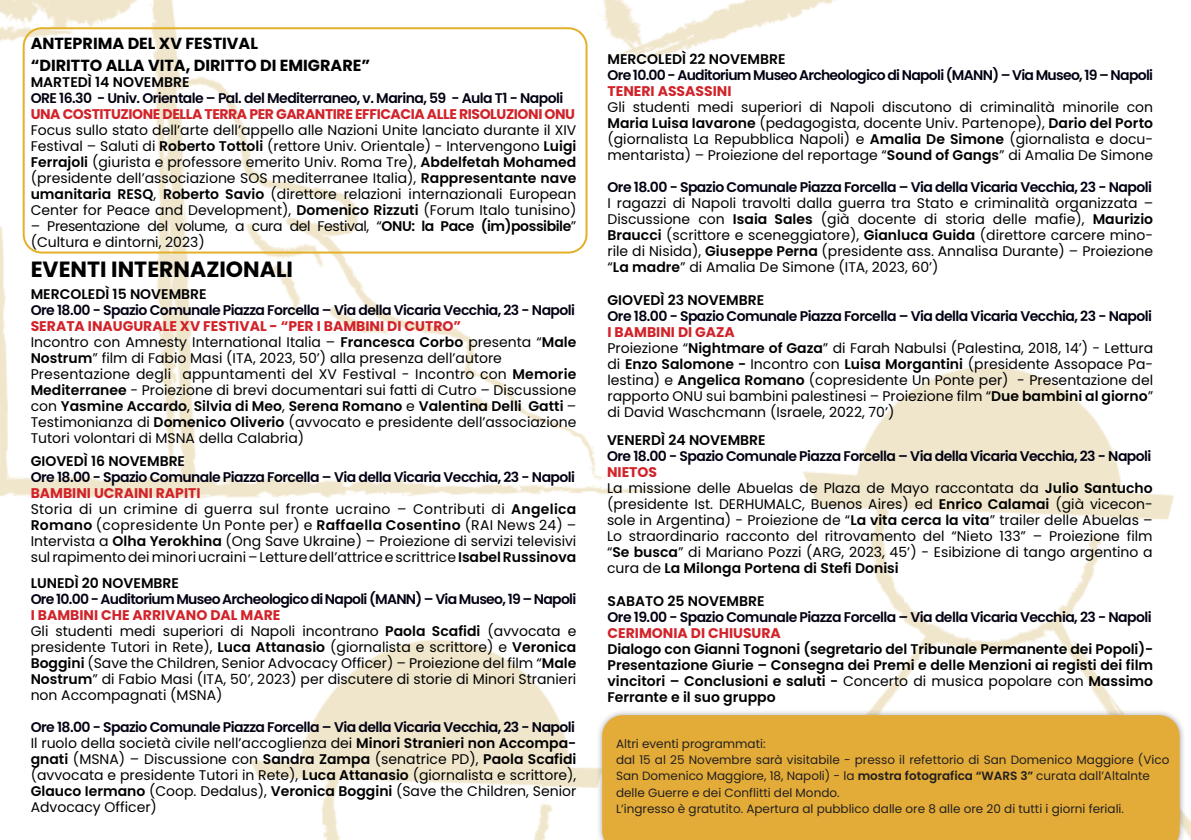
<style>
.page{position:relative;width:1191px;height:840px;background:#fff}
.page>*{position:absolute;margin:0;border:0;box-sizing:border-box;transform-origin:0 0}
.t1{font:700 22px "Poppins";color:#000}
.t2{font:700 16px "Poppins";color:#000}
.t3{font:14px/16px "Poppins";color:#000;text-align:justify}
.t4{font:600 14px "Poppins";letter-spacing:-.04em;color:#000012}
.t5{font:600 14px/16px "Poppins";color:#000;text-align:justify}
.t6{font:700 14px "Poppins";color:#d1232a}
.t7{font:14px "Poppins";letter-spacing:-.03em;color:#000}
.t8{font:700 14px "Poppins";letter-spacing:-.03em;color:#d1232a}
.t9{font:14px "Poppins";letter-spacing:.02em;color:#000}
.t10{font:12px/16px "Poppins";color:#231f20}
.s1{font-weight:600}
.s2{font-weight:400}
</style>
<div class="page">
<img style="left:0;top:0;width:1191px;height:839px">
<div style="left:596px;top:708px;width:589px;height:131px;background:#231f20;opacity:.39"></div>
<div style="left:602px;top:714px;width:577px;height:125px;background:#e3ac38"></div>
<div style="left:23px;top:27px;width:564px;height:226px;border:2px solid #e4b029;border-radius:18px"></div>
<p class="t2" style="left:31px;top:34px;width:229px">ANTEPRIMA DEL XV FESTIVAL</p>
<p class="t2" style="left:31px;top:56px;width:341px">“DIRITTO ALLA VITA, DIRITTO DI EMIGRARE”</p>
<p class="t5" style="left:31px;top:74px;width:160px">MARTEDÌ 14 NOVEMBRE</p>
<p class="t4" style="left:31px;top:90px;width:534px">ORE 16.30 - Univ. Orientale – Pal. del Mediterraneo, v. Marina, 59 - Aula T1 - Napoli</p>
<p class="t8" style="left:31px;top:106px;width:546px">UNA COSTITUZIONE DELLA TERRA PER GARANTIRE EFFICACIA ALLE RISOLUZIONI ONU</p>
<p class="t3" style="left:31px;top:122px;width:547px">Focus sullo stato dell’arte dell’appello alle Nazioni Unite lanciato durante il XIV Festival – Saluti di <span class="s1">Roberto Tottoli</span> (rettore Univ. Orientale) - Intervengono <span class="s1">Luigi Ferrajoli</span> (giurista e professore emerito Univ. Roma Tre), <span class="s1">Abdelfetah Mohamed </span>(presidente dell’associazione SOS mediterranee Italia), <span class="s1">Rappresentante nave umanitaria RESQ</span>, <span class="s1">Roberto Savio</span> (direttore relazioni internazionali European Center for Peace and Development), <span class="s1">Domenico Rizzuti</span> (Forum Italo tunisino)</p>
<p class="t7" style="left:31px;top:218px;width:547px">– Presentazione del volume, a cura del Festival, “<span class="s1">ONU: la Pace (im)possibile</span>”</p>
<p class="t3" style="left:31px;top:234px;width:176px">(Cultura e dintorni, 2023)</p>
<p class="t5" style="left:31px;top:286px;width:177px">MERCOLEDÌ 15 NOVEMBRE</p>
<p class="t4" style="left:31px;top:302px;width:546px">Ore 18.00 - Spazio Comunale Piazza Forcella – Via della Vicaria Vecchia, 23 - Napoli</p>
<p class="t6" style="left:31px;top:318px;width:432px">SERATA INAUGURALE XV FESTIVAL - “PER I BAMBINI DI CUTRO”</p>
<p class="t3" style="left:31px;top:334px;width:547px">Incontro con Amnesty International Italia – <span class="s1">Francesca Corbo</span> presenta “<span class="s1">Male<br>Nostrum</span>” film di Fabio Masi (ITA, 2023, 50’) alla presenza dell’autore</p>
<p class="t3" style="left:31px;top:366px;width:547px">Presentazione degli appuntamenti del XV Festival - Incontro con <span class="s1">Memorie</span></p>
<p class="t3" style="left:31px;top:382px;width:547px"><span class="s1">Mediterranee</span> - Proiezione di brevi documentari sui fatti di Cutro – Discussione con <span class="s1">Yasmine Accardo</span>, <span class="s1">Silvia di Meo</span>, <span class="s1">Serena Romano</span> e <span class="s1">Valentina Delli Gatti</span> – Testimonianza di <span class="s1">Domenico Oliverio</span> (avvocato e presidente dell’associazione Tutori volontari di MSNA della Calabria)</p>
<p class="t5" style="left:31px;top:453px;width:156px">GIOVEDÌ 16 NOVEMBRE</p>
<p class="t4" style="left:31px;top:469px;width:546px">Ore 18.00 - Spazio Comunale Piazza Forcella – Via della Vicaria Vecchia, 23 - Napoli</p>
<p class="t6" style="left:31px;top:485px;width:171px">BAMBINI UCRAINI RAPITI</p>
<p class="t9" style="left:31px;top:501px;width:547px">Storia di un crimine di guerra sul fronte ucraino – Contributi di <span class="s1">Angelica</span></p>
<p class="t3" style="left:31px;top:517px;width:547px"><span class="s1">Romano</span> (copresidente Un Ponte per) e <span class="s1">Raffaella Cosentino</span> (RAI News 24) – Intervista a <span class="s1">Olha Yerokhina</span> (Ong Save Ukraine) – Proiezione di servizi televisivi sul rapimento dei minori ucraini – Letture dell’attrice e scrittrice <span class="s1">Isabel Russinova</span></p>
<p class="t1" style="left:31px;top:256px;width:264px">EVENTI INTERNAZIONALI</p>
<p class="t5" style="left:31px;top:574px;width:150px">LUNEDÌ 20 NOVEMBRE</p>
<p class="t4" style="left:31px;top:590px;width:547px">Ore 10.00 - Auditorium Museo Archeologico di Napoli (MANN) – Via Museo, 19 – Napoli</p>
<p class="t6" style="left:31px;top:606px;width:251px">I BAMBINI CHE ARRIVANO DAL MARE</p>
<p class="t3" style="left:31px;top:622px;width:547px">Gli studenti medi superiori di Napoli incontrano <span class="s1">Paola Scafidi</span> (avvocata e presidente Tutori in Rete), <span class="s1">Luca Attanasio</span> (giornalista e scrittore) e <span class="s1">Veronica</span></p>
<p class="t3" style="left:31px;top:654px;width:547px"><span class="s1">Boggini</span> (Save the Children, Senior Advocacy Officer) – Proiezione del film “<span class="s1">Male Nostrum</span>” di Fabio Masi (ITA, 50’, 2023) per discutere di storie di Minori Stranieri non Accompagnati (MSNA)</p>
<p class="t4" style="left:31px;top:718px;width:546px">Ore 18.00 - Spazio Comunale Piazza Forcella – Via della Vicaria Vecchia, 23 - Napoli</p>
<p class="t3" style="left:31px;top:734px;width:547px">Il ruolo della società civile nell’accoglienza dei <span class="s1">Minori Stranieri non Accompa&shy;gnati</span> (MSNA) – Discussione con <span class="s1">Sandra Zampa</span> (senatrice PD), <span class="s1">Paola Scafidi </span>(avvocata e presidente Tutori in Rete), <span class="s1">Luca Attanasio</span> (giornalista e scrittore), <span class="s1">Glauco Iermano</span> (Coop. Dedalus), <span class="s1">Veronica Boggini</span> (Save the Children, Senior Advocacy Officer)</p>
<p class="t5" style="left:607px;top:51px;width:179px">MERCOLEDÌ 22 NOVEMBRE</p>
<p class="t4" style="left:607px;top:67px;width:547px">Ore 10.00 - Auditorium Museo Archeologico di Napoli (MANN) – Via Museo, 19 – Napoli</p>
<p class="t6" style="left:607px;top:83px;width:126px">TENERI ASSASSINI</p>
<p class="t3" style="left:607px;top:99px;width:547px">Gli studenti medi superiori di Napoli discutono di criminalità minorile con</p>
<p class="t3" style="left:607px;top:115px;width:547px"><span class="s1">Maria Luisa Iavarone</span> (pedagogista, docente Univ. Partenope), <span class="s1">Dario del Porto </span>(giornalista La Repubblica Napoli) e <span class="s1">Amalia De Simone</span> (giornalista e docu&shy;mentarista) – Proiezione del reportage “<span class="s1">Sound of Gangs</span>” di Amalia De Simone</p>
<p class="t4" style="left:607px;top:179px;width:546px">Ore 18.00 - Spazio Comunale Piazza Forcella – Via della Vicaria Vecchia, 23 - Napoli</p>
<p class="t3" style="left:607px;top:195px;width:547px">I ragazzi di Napoli travolti dalla guerra tra Stato e criminalità organizzata –</p>
<p class="t3" style="left:607px;top:211px;width:547px">Discussione con <span class="s1">Isaia Sales</span> (già docente di storia delle mafie), <span class="s1">Maurizio Braucci</span> (scrittore e sceneggiatore), <span class="s1">Gianluca Guida</span> (direttore carcere mino&shy;rile di Nisida), <span class="s1">Giuseppe Perna</span> (presidente ass. Annalisa Durante) – Proiezione “<span class="s1">La madre</span>” di Amalia De Simone (ITA, 2023, 60’)</p>
<p class="t5" style="left:607px;top:292px;width:158px">GIOVEDÌ 23 NOVEMBRE</p>
<p class="t4" style="left:607px;top:307px;width:546px">Ore 18.00 - Spazio Comunale Piazza Forcella – Via della Vicaria Vecchia, 23 - Napoli</p>
<p class="t6" style="left:607px;top:323px;width:129px">I BAMBINI DI GAZA</p>
<p class="t3" style="left:607px;top:340px;width:547px">Proiezione “<span class="s1">Nightmare of Gaza</span>” di Farah Nabulsi (Palestina, 2018, 14’) - Lettura di <span class="s1">Enzo Salomone -</span> Incontro con <span class="s1">Luisa Morgantini</span> (presidente Assopace Pa&shy;lestina) e <span class="s1">Angelica Romano</span> (copresidente Un Ponte per) - Presentazione del rapporto ONU sui bambini palestinesi – Proiezione film “<span class="s1">Due bambini al giorno</span>” di David Waschcmann (Israele, 2022, 70’)</p>
<p class="t5" style="left:607px;top:432px;width:160px">VENERDÌ 24 NOVEMBRE</p>
<p class="t4" style="left:607px;top:447px;width:546px">Ore 18.00 - Spazio Comunale Piazza Forcella – Via della Vicaria Vecchia, 23 - Napoli</p>
<p class="t6" style="left:607px;top:463px;width:52px">NIETOS</p>
<p class="t3" style="left:607px;top:480px;width:547px">La missione delle Abuelas de Plaza de Mayo raccontata da <span class="s1">Julio Santucho </span>(presidente Ist. DERHUMALC, Buenos Aires) ed <span class="s1">Enrico Calamai</span> (già vicecon&shy;sole in Argentina) - Proiezione de “<span class="s1">La vita cerca la vita</span>” trailer delle Abuelas –</p>
<p class="t3" style="left:607px;top:528px;width:547px">Lo straordinario racconto del ritrovamento del “Nieto 133” – Proiezione film</p>
<p class="t3" style="left:607px;top:544px;width:547px">“<span class="s1">Se busca</span>” di Mariano Pozzi (ARG, 2023, 45’) - Esibizione di tango argentino a cura de <span class="s1">La Milonga Portena di Stefi Donisi</span></p>
<p class="t5" style="left:607px;top:592px;width:159px">SABATO 25 NOVEMBRE</p>
<p class="t4" style="left:607px;top:608px;width:546px">Ore 19.00 - Spazio Comunale Piazza Forcella – Via della Vicaria Vecchia, 23 - Napoli</p>
<p class="t6" style="left:607px;top:624px;width:175px">CERIMONIA DI CHIUSURA</p>
<p class="t5" style="left:607px;top:640px;width:547px">Dialogo con Gianni Tognoni (segretario del Tribunale Permanente dei Popoli)- Presentazione Giurie – Consegna dei Premi e delle Menzioni ai registi dei film vincitori – Conclusioni e saluti - <span class="s2">Concerto di musica popolare con</span> Massimo Ferrante e il suo gruppo</p>
<p class="t10" style="left:616px;top:735px;width:151px">Altri eventi programmati:</p>
<p class="t10" style="left:616px;top:751px;width:555px">dal 15 al 25 Novembre sarà visitabile - presso il refettorio di San Domenico Maggiore (Vico<br>San Domenico Maggiore, 18, Napoli) - la <span class="s1">mostra fotografica “WARS 3”</span> curata dall’Altalnte</p>
<p class="t10" style="left:616px;top:783px;width:225px">delle Guerre e dei Conflitti del Mondo.</p>
<p class="t10" style="left:616px;top:799px;width:509px">L’ingresso è gratutito. Apertura al pubblico dalle ore 8 alle ore 20 di tutti i giorni feriali.</p>
</div>
